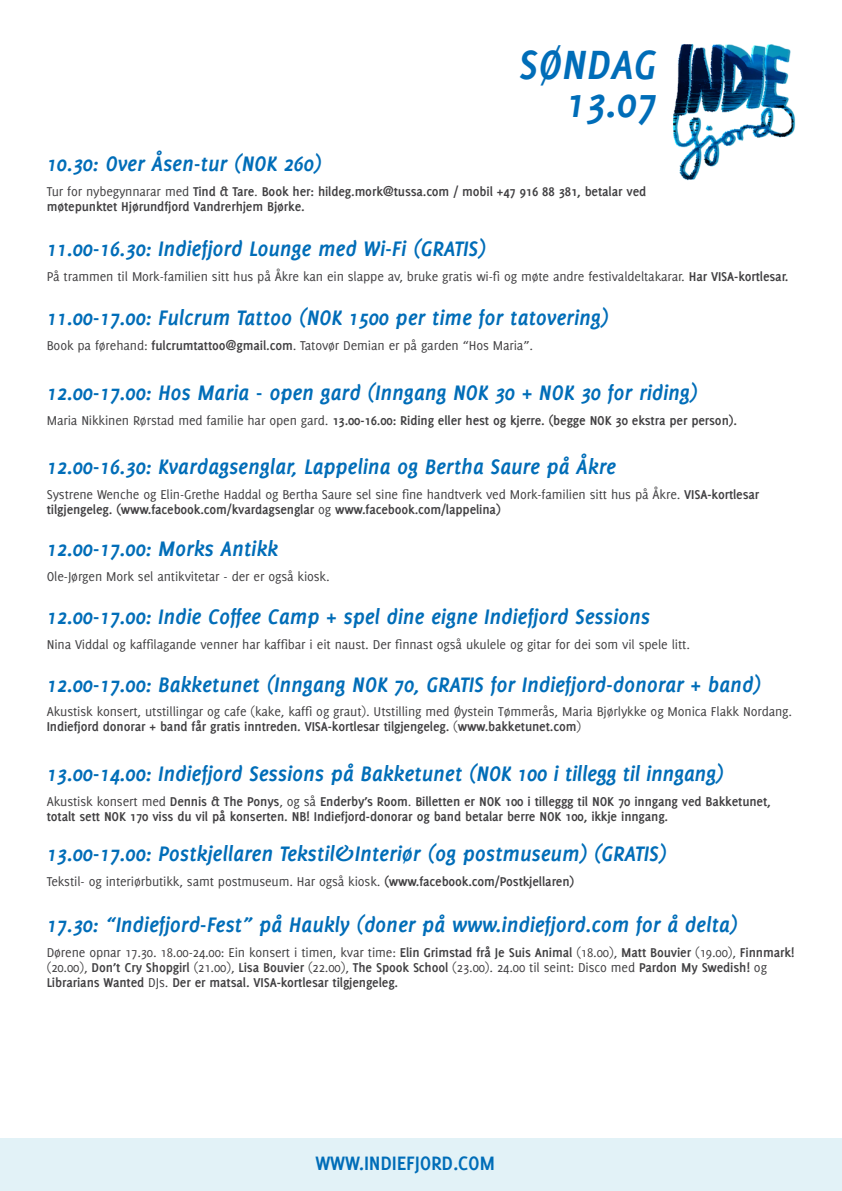
<style>
.page{position:relative;width:842px;height:1191px;background:#fff}
.page>*{position:absolute;margin:0;border:0;box-sizing:border-box;transform-origin:0 0}
.t1{font:italic 700 44.7px/38.3px "Delicious";letter-spacing:-.005em;color:#006db8;text-align:right}
.t2{font:italic 700 23px "Delicious";letter-spacing:-.01em;color:#006db8}
.t3{font:700 21.3px "Delicious";letter-spacing:-.01em;color:#006db8}
.t4{font:14px/15px "Delicious";letter-spacing:-.01em;color:#414042}
.t5{font:700 14px/15px "Delicious";letter-spacing:-.01em;color:#414042}
.s1{font-weight:400}
.s2{font-weight:700}
</style>
<div class="page">
<div style="left:0;top:1138px;width:842px;height:53px;background:#e2f2f7"></div>
<img style="left:673px;top:44px;width:123px;height:137px">
<h1 class="t1" style="left:519px;top:45px;width:139px">SØNDAG<br>13.07</h1>
<h2 class="t2" style="left:47px;top:150px;width:276px">10.30: Over Åsen-tur (NOK 260)</h2>
<p class="t5" style="left:47px;top:184px;width:601px"><span class="s1">Tur for nybegynnarar med</span> Tind &amp; Tare<span class="s1">.</span> Book her: hildeg.mork@tussa.com / mobil +47 916 88 381, betalar ved møtepunktet Hjørundfjord Vandrerhjem Bjørke.</p>
<h2 class="t2" style="left:47px;top:236px;width:441px">11.00-16.30: Indiefjord Lounge med Wi-Fi (GRATIS)</h2>
<p class="t4" style="left:47px;top:269px;width:743px">På trammen til Mork-familien sitt hus på Åkre kan ein slappe av, bruke gratis wi-fi og møte andre festivaldeltakarar. <span class="s2">Har VISA-kortlesar.</span></p>
<h2 class="t2" style="left:47px;top:305px;width:563px">11.00-17.00: Fulcrum Tattoo (NOK 1500 per time for tatovering)</h2>
<p class="t4" style="left:47px;top:338px;width:488px">Book pa førehand: <span class="s2">fulcrumtattoo@gmail.com</span>. Tatovør Demian er på garden “Hos Maria”.</p>
<h2 class="t2" style="left:47px;top:379px;width:652px">12.00-17.00: Hos Maria - open gard (Inngang NOK 30 + NOK 30 for riding)</h2>
<p class="t5" style="left:47px;top:412px;width:692px"><span class="s1">Maria Nikkinen Rørstad med familie har open gard.</span> 13.00-16.00: Riding eller hest og kjerre. (begge NOK 30 ekstra per person).</p>
<h2 class="t2" style="left:47px;top:453px;width:571px">12.00-16.30: Kvardagsenglar, Lappelina og Bertha Saure på Åkre</h2>
<p class="t4" style="left:47px;top:487px;width:714px">Systrene Wenche og Elin-Grethe Haddal og Bertha Saure sel sine fine handtverk ved Mork-familien sitt hus på Åkre. <span class="s2">VISA-kortlesar tilgjengeleg. (www.facebook.com/kvardagsenglar</span> og <span class="s2">www.facebook.com/lappelina)</span></p>
<h2 class="t2" style="left:47px;top:535px;width:233px">12.00-17.00: Morks Antikk</h2>
<p class="t4" style="left:47px;top:569px;width:284px">Ole-Jørgen Mork sel antikvitetar - der er også kiosk.</p>
<h2 class="t2" style="left:47px;top:603px;width:605px">12.00-17.00: Indie Coffee Camp + spel dine eigne Indiefjord Sessions</h2>
<p class="t4" style="left:47px;top:637px;width:645px">Nina Viddal og kaffilagande venner har kaffibar i eit naust. Der finnast også ukulele og gitar for dei som vil spele litt.</p>
<h2 class="t2" style="left:47px;top:671px;width:716px">12.00-17.00: Bakketunet (Inngang NOK 70, GRATIS for Indiefjord-donorar + band)</h2>
<p class="t4" style="left:47px;top:704px;width:747px">Akustisk konsert, utstillingar og cafe (kake, kaffi og graut). Utstilling med Øystein Tømmerås, Maria Bjørlykke og Monica Flakk Nordang.<br><span class="s2">Indiefjord donorar + band får gratis inntreden. VISA-kortlesar tilgjengeleg.</span> (<span class="s2">www.bakketunet.com</span>)</p>
<h2 class="t2" style="left:47px;top:760px;width:678px">13.00-14.00: Indiefjord Sessions på Bakketunet (NOK 100 i tillegg til inngang)</h2>
<p class="t5" style="left:47px;top:793px;width:725px"><span class="s1">Akustisk konsert med</span> Dennis &amp; The Ponys<span class="s1">, og så</span> Enderby’s Room<span class="s1">.</span> Billetten er NOK 100 i tilleggg til NOK 70 inngang ved Bakketunet, totalt sett NOK 170 viss du vil på konserten. NB! Indiefjord-donorar og band betalar berre NOK 100, ikkje inngang.</p>
<h2 class="t2" style="left:47px;top:840px;width:621px">13.00-17.00: Postkjellaren Tekstil&amp;Interiør (og postmuseum) (GRATIS)</h2>
<p class="t4" style="left:47px;top:873px;width:529px">Tekstil- og interiørbutikk, samt postmuseum. Har også kiosk. <span class="s2">(www.facebook.com/Postkjellaren)</span></p>
<h2 class="t2" style="left:47px;top:911px;width:692px">17.30: “Indiefjord-Fest” på Haukly (doner på www.indiefjord.com for å delta)</h2>
<p class="t5" style="left:47px;top:944px;width:749px"><span class="s1">Dørene opnar 17.30. 18.00-24.00: Ein konsert i timen, kvar time:</span> Elin Grimstad frå Je Suis Animal <span class="s1">(18.00),</span> Matt Bouvier <span class="s1">(19.00),</span> Finnmark! <span class="s1">(20.00),</span> Don’t Cry Shopgirl <span class="s1">(21.00),</span> Lisa Bouvier <span class="s1">(22.00),</span> The Spook School <span class="s1">(23.00). 24.00 til seint: Disco med</span> Pardon My Swedish! <span class="s1">og<br></span>Librarians Wanted <span class="s1">DJs.</span> Der er matsal. VISA-kortlesar tilgjengeleg.</p>
<h3 class="t3" style="left:315px;top:1150px;width:181px">WWW.INDIEFJORD.COM</h3>
</div>
